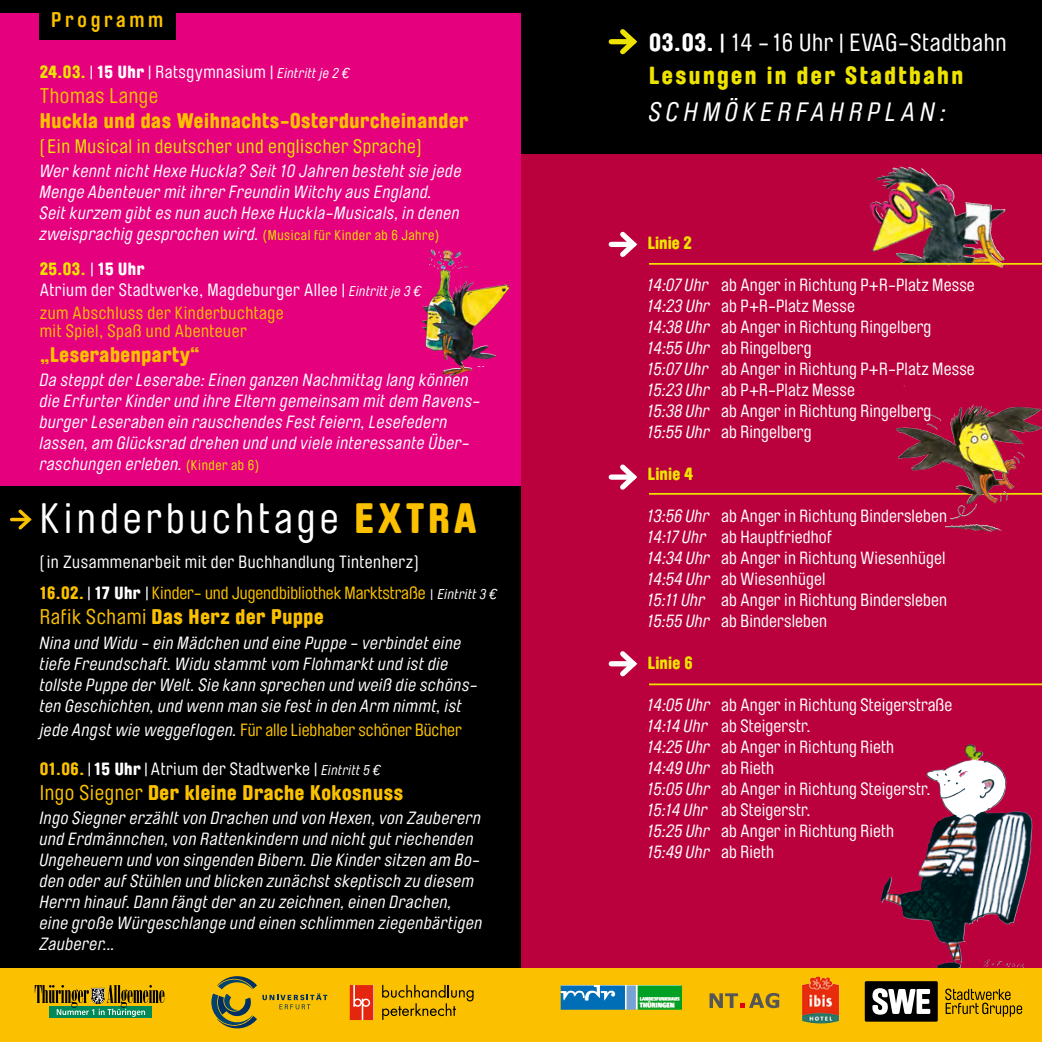
<style>
.page{position:relative;width:1042px;height:1042px;background:#e5007d}
.page>*{position:absolute;margin:0;border:0;box-sizing:border-box;transform-origin:0 0}
.t1{font:42px "Brauer Neue";letter-spacing:.1em;color:#fff}
.t2{font:italic 26.25px "Brauer Neue";letter-spacing:.2em;color:#fff}
.t3{font:24.5px/33.2px "Brauer Neue";letter-spacing:.03em;color:#fff}
.t4{font:900 21px "Brauer Neue";letter-spacing:.03em;color:#fbc100}
.t5{font:21px "Brauer Neue";letter-spacing:.03em;color:#fbc100}
.t6{font:700 21px "Brauer Neue";letter-spacing:.175em;color:#fbc100}
.t7{font:19.25px "Brauer Neue";letter-spacing:.03em;color:#eee300}
.t8{font:italic 17.5px/21px "Brauer Neue";letter-spacing:.03em;color:#fff}
.t9{font:17.5px/21px "Brauer Neue";letter-spacing:.01em;color:#fff}
.t10{font:17.5px/21px "Brauer Neue";letter-spacing:.03em;color:#fff}
.t11{font:17.5px "Brauer Neue";color:#fbc100}
.t12{font:17.5px/17.5px "Brauer Neue";letter-spacing:.03em;color:#fbc100}
.t13{font:900 17.5px "Brauer Neue";letter-spacing:.01em;color:#eee300}
.t14{font:italic 14px "Brauer Neue";letter-spacing:.03em;color:#fff}
.s1{font-weight:900;color:#eee300}
.s2{font-weight:900}
.s3{font-style:italic;font-size:14px}
.s4{font-style:normal;font-size:14px;color:#eee300}
.s5{font-weight:900;color:#fbc100}
.s6{color:#fff}
.s7{font-weight:900;color:#fff}
.s8{font-weight:400}
.s9{font-style:italic;color:#fff}
.s10{font-style:normal}
.s11{font-style:italic}
</style>
<div class="page">
<div style="left:521px;top:154px;width:521px;height:814px;background:#ba003d"></div>
<svg style="left:927px;top:760px;width:79px;height:59px;background:#d4a5b6"></svg>
<img style="left:965px;top:744px;width:15px;height:16px">
<div style="left:0;top:486px;width:521px;height:484px;background:#000"></div>
<div style="left:0;top:968px;width:1042px;height:74px;background:#fbc100"></div>
<img style="left:870px;top:168px;width:30px;height:39px">
<div style="left:521px;top:0;width:521px;height:154px;background:#000"></div>
<div style="left:611px;top:242px;width:22px;height:5px;background:#fff"></div>
<svg style="left:615px;top:227px;width:26px;height:35px"></svg>
<div style="left:611px;top:474px;width:22px;height:6px;background:#fff"></div>
<svg style="left:615px;top:460px;width:26px;height:34px"></svg>
<div style="left:611px;top:661px;width:22px;height:5px;background:#fff"></div>
<svg style="left:615px;top:646px;width:26px;height:35px"></svg>
<div style="left:611px;top:39px;width:22px;height:5px;background:#eee300"></div>
<svg style="left:615px;top:29px;width:23px;height:26px"></svg>
<div style="left:40px;top:0;width:136px;height:40px;background:#000"></div>
<div style="left:0;top:0;width:521px;height:12px;background:#000"></div>
<hr style="left:649px;top:493px;width:393px;height:2px;background:#eee300">
<hr style="left:649px;top:683px;width:393px;height:2px;background:#eee300">
<img style="left:901px;top:385px;width:72px;height:37px">
<img style="left:430px;top:250px;width:24px;height:16px">
<div style="left:50px;top:1006px;width:102px;height:12px;background:#008a59"></div>
<svg style="left:35px;top:985px;width:129px;height:32px"></svg>
<svg style="left:561px;top:985px;width:76px;height:24px;background:#3b8dc7"></svg>
<img style="left:637px;top:985px;width:45px;height:24px">
<svg style="left:211px;top:976px;width:116px;height:52px"></svg>
<div style="left:865px;top:981px;width:73px;height:40px;background:#000;border-radius:2px"></div>
<svg style="left:872px;top:988px;width:58px;height:26px"></svg>
<svg style="left:945px;top:988px;width:77px;height:28px"></svg>
<svg style="left:350px;top:985px;width:23px;height:35px"></svg>
<svg style="left:382px;top:985px;width:91px;height:35px"></svg>
<img style="left:802px;top:976px;width:16px;height:45px">
<hr style="left:12px;top:518px;width:17px;height:3px;background:#fbc100">
<svg style="left:15px;top:509px;width:17px;height:21px"></svg>
<hr style="left:649px;top:263px;width:393px;height:2px;background:#eee300">
<svg style="left:709px;top:993px;width:70px;height:15px"></svg>
<p class="t6" style="left:51px;top:7px;width:114px">Programm</p>
<p class="t10" style="left:40px;top:61px;width:312px"><span class="s1">24.03.</span> | <span class="s2">15 Uhr</span> | Ratsgymnasium | <span class="s3">Eintritt je 2 €</span></p>
<p class="t5" style="left:40px;top:84px;width:120px">Thomas Lange</p>
<p class="t4" style="left:40px;top:109px;width:430px">Huckla und das Weihnachts-Osterdurcheinander</p>
<p class="t7" style="left:40px;top:135px;width:383px">[Ein Musical in deutscher und englischer Sprache]</p>
<p class="t8" style="left:40px;top:161px;width:423px">Wer kennt nicht Hexe Huckla? Seit 10 Jahren besteht sie jede Menge Abenteuer mit ihrer Freundin Witchy aus England.<br>Seit kurzem gibt es nun auch Hexe Huckla-Musicals, in denen zweisprachig gesprochen wird. <span class="s4">(Musical für Kinder ab 6 Jahre)</span></p>
<p class="t10" style="left:40px;top:259px;width:383px"><span class="s1">25.03.</span> | <span class="s2">15 Uhr<br></span>Atrium der Stadtwerke, Magdeburger Allee | <span class="s3">Eintritt je 3 €</span></p>
<p class="t12" style="left:40px;top:304px;width:245px">zum Abschluss der Kinderbuchtage mit Spiel, Spaß und Abenteuer</p>
<p class="t4" style="left:40px;top:342px;width:161px">„Leserabenparty“</p>
<p class="t8" style="left:40px;top:370px;width:442px">Da steppt der Leserabe: Einen ganzen Nachmittag lang können die Erfurter Kinder und ihre Eltern gemeinsam mit dem Ravens&shy;burger Leseraben ein rauschendes Fest feiern, Lesefedern lassen, am Glücksrad drehen und und viele interessante Über&shy;raschungen erleben. <span class="s4">(Kinder ab 6)</span></p>
<h1 class="t1" style="left:40px;top:495px;width:438px">Kinderbuchtage <span class="s5">EXTRA</span></h1>
<p class="t10" style="left:40px;top:551px;width:380px">[in Zusammenarbeit mit der Buchhandlung Tintenherz]</p>
<p class="t11" style="left:40px;top:583px;width:387px"><span class="s2">16.02.</span> <span class="s6">|</span> <span class="s7">17 Uhr</span> <span class="s6">|</span> Kinder- und Jugendbibliothek Marktstraße</p>
<p class="t4" style="left:40px;top:604px;width:285px"><span class="s8">Rafik Schami</span> Das Herz der Puppe</p>
<p class="t8" style="left:40px;top:632px;width:439px">Nina und Widu - ein Mädchen und eine Puppe - verbindet eine tiefe Freundschaft. Widu stammt vom Flohmarkt und ist die tollste Puppe der Welt. Sie kann sprechen und weiß die schöns&shy;ten Geschichten, und wenn man sie fest in den Arm nimmt, ist</p>
<p class="t11" style="left:40px;top:720px;width:424px"><span class="s9">jede Angst wie weggeflogen.</span> Für alle Liebhaber schöner Bücher</p>
<p class="t10" style="left:40px;top:758px;width:343px"><span class="s5">01.06.</span> | <span class="s2">15 Uhr</span> | Atrium der Stadtwerke | <span class="s3">Eintritt 5 €</span></p>
<p class="t4" style="left:40px;top:780px;width:365px"><span class="s8">Ingo Siegner</span> Der kleine Drache Kokosnuss</p>
<p class="t8" style="left:40px;top:808px;width:444px">Ingo Siegner erzählt von Drachen und von Hexen, von Zauberern und Erdmännchen, von Rattenkindern und nicht gut riechenden Ungeheuern und von singenden Bibern. Die Kinder sitzen am Bo&shy;den oder auf Stühlen und blicken zunächst skeptisch zu diesem Herrn hinauf. Dann fängt der an zu zeichnen, einen Drachen, eine große Würgeschlange und einen schlimmen ziegenbärtigen Zauberer...</p>
<p class="t14" style="left:430px;top:586px;width:68px"><span class="s10">|</span> Eintritt 3 €</p>
<h3 class="t3" style="left:649px;top:26px;width:359px"><span class="s2">03.03. |</span> 14 -16 Uhr | EVAG-Stadtbahn<br><span class="s1">Lesungen in der Stadtbahn</span></h3>
<h2 class="t2" style="left:649px;top:97px;width:298px">SCHMÖKERFAHRPLAN:</h2>
<p class="t13" style="left:648px;top:233px;width:45px">Linie 2</p>
<p class="t9" style="left:648px;top:275px;width:328px"><span class="s11">14:07 Uhr</span> ab Anger in Richtung P+R-Platz Messe <span class="s11">14:23 Uhr</span> ab P+R-Platz Messe<br><span class="s11">14:38 Uhr</span> ab Anger in Richtung Ringelberg<br><span class="s11">14:55 Uhr</span> ab Ringelberg<br><span class="s11">15:07 Uhr</span> ab Anger in Richtung P+R-Platz Messe <span class="s11">15:23 Uhr</span> ab P+R-Platz Messe<br><span class="s11">15:38 Uhr</span> ab Anger in Richtung Ringelberg<br><span class="s11">15:55 Uhr</span> ab Ringelberg</p>
<p class="t13" style="left:648px;top:464px;width:47px">Linie 4</p>
<p class="t9" style="left:648px;top:506px;width:301px"><span class="s11">13:56 Uhr</span> ab Anger in Richtung Bindersleben <span class="s11">14:17 Uhr</span> ab Hauptfriedhof<br><span class="s11">14:34 Uhr</span> ab Anger in Richtung Wiesenhügel <span class="s11">14:54 Uhr</span> ab Wiesenhügel<br><span class="s11">15:11 Uhr</span> ab Anger in Richtung Bindersleben <span class="s11">15:55 Uhr</span> ab Bindersleben</p>
<p class="t13" style="left:648px;top:653px;width:46px">Linie 6</p>
<p class="t9" style="left:648px;top:695px;width:306px"><span class="s11">14:05 Uhr</span> ab Anger in Richtung Steigerstraße<br><span class="s11">14:14 Uhr</span> ab Steigerstr.<br><span class="s11">14:25 Uhr</span> ab Anger in Richtung Rieth<br><span class="s11">14:49 Uhr</span> ab Rieth<br><span class="s11">15:05 Uhr</span> ab Anger in Richtung Steigerstr.<br><span class="s11">15:14 Uhr</span> ab Steigerstr.<br><span class="s11">15:25 Uhr</span> ab Anger in Richtung Rieth<br><span class="s11">15:49 Uhr</span> ab Rieth</p>
</div>
